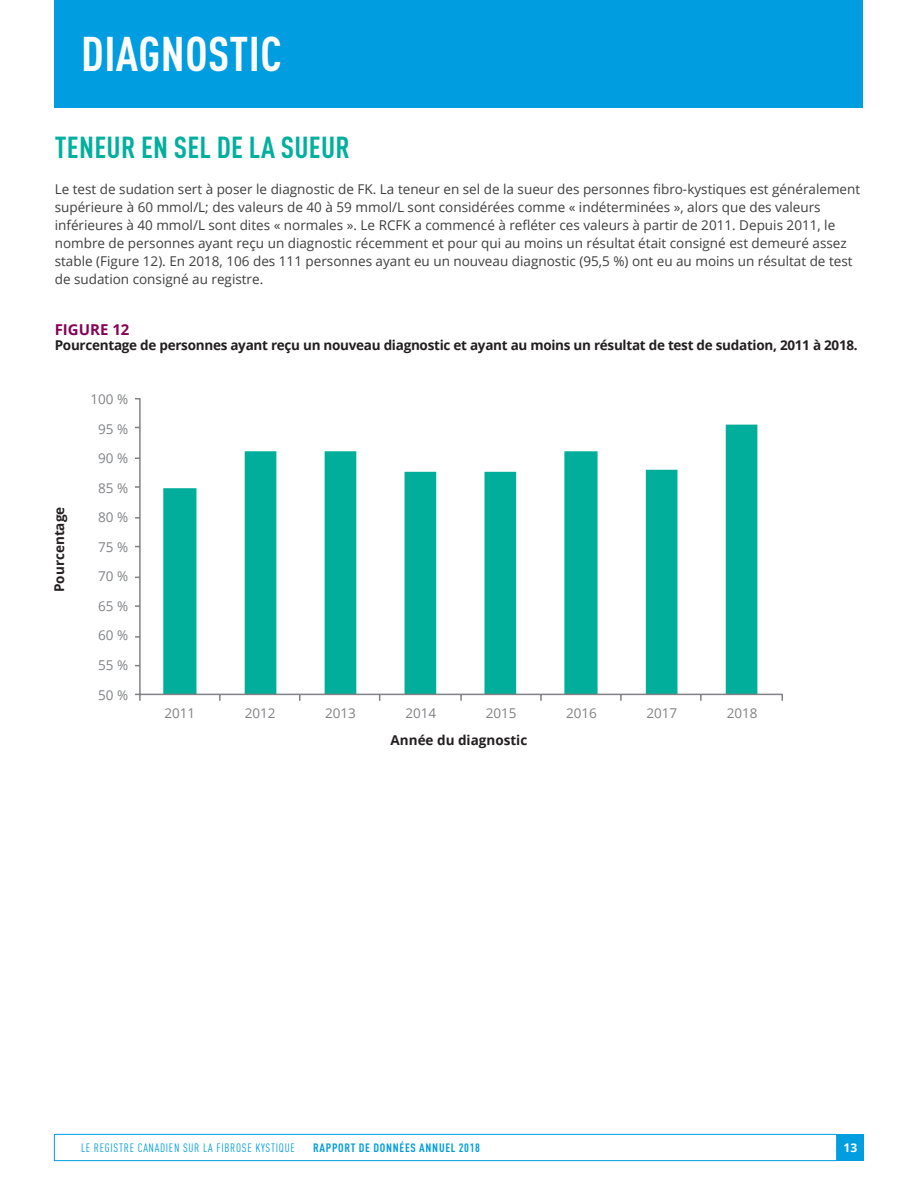
<style>
.page{position:relative;width:918px;height:1188px;background:#fff}
.page>*{position:absolute;margin:0;border:0;box-sizing:border-box;transform-origin:0 0}
.t1{font:700 condensed 48px "DINOT";letter-spacing:.01em;color:#fff}
.t2{font:700 condensed 30px "DINOT";letter-spacing:.01em;color:#00af9d}
.t3{font:700 15px "Open Sans";color:#870157}
.t4{font:13.5px/18px "Open Sans";color:#3e3e3f}
.t5{font:700 13.5px "Open Sans";letter-spacing:-.02em;color:#231f20}
.t6{font:13.5px "Open Sans";color:#808285}
.t7{font:700 13.5px "Open Sans";color:#231f20}
.t8{font:condensed 12px "DINOT";letter-spacing:.06em;color:#009de0}
.t9{font:700 condensed 12px "DINOT";letter-spacing:.06em;color:#009de0}
.t10{font:700 12px "Open Sans";color:#fff}
</style>
<div class="page">
<div style="left:55px;top:0;width:808px;height:108px;background:#009de0"></div>
<div style="left:837px;top:1134px;width:27px;height:27px;background:#009de0"></div>
<div style="left:54px;top:1134px;width:783px;height:27px;border:1px solid #009de0"></div>
<svg style="left:135px;top:398px;width:648px;height:303px"></svg>
<p class="t1" style="left:81px;top:25px;width:202px">DIAGNOSTIC</p>
<p class="t2" style="left:55px;top:129px;width:297px">TENEUR EN SEL DE LA SUEUR</p>
<p class="t4" style="left:55px;top:180px;width:807px">Le test de sudation sert à poser le diagnostic de FK. La teneur en sel de la sueur des personnes fibro-kystiques est généralement supérieure à 60 mmol/L; des valeurs de 40 à 59 mmol/L sont considérées comme « indéterminées », alors que des valeurs inférieures à 40 mmol/L sont dites « normales ». Le RCFK a commencé à refléter ces valeurs à partir de 2011. Depuis 2011, le nombre de personnes ayant reçu un diagnostic récemment et pour qui au moins un résultat était consigné est demeuré assez stable (Figure 12). En 2018, 106 des 111 personnes ayant eu un nouveau diagnostic (95,5 %) ont eu au moins un résultat de test de sudation consigné au registre.</p>
<p class="t3" style="left:55px;top:319px;width:76px">FIGURE 12</p>
<p class="t5" style="left:55px;top:336px;width:804px">Pourcentage de personnes ayant reçu un nouveau diagnostic et ayant au moins un résultat de test de sudation, 2011 à 2018.</p>
<p class="t6" style="left:90px;top:390px;width:39px">100 %</p>
<p class="t6" style="left:98px;top:420px;width:32px">95 %</p>
<p class="t6" style="left:98px;top:449px;width:32px">90 %</p>
<p class="t7" style="left:50px;top:592px;width:87px;rotate:-90deg">Pourcentage</p>
<p class="t6" style="left:98px;top:479px;width:32px">85 %</p>
<p class="t6" style="left:98px;top:508px;width:32px">80 %</p>
<p class="t6" style="left:98px;top:538px;width:32px">75 %</p>
<p class="t6" style="left:98px;top:567px;width:32px">70 %</p>
<p class="t6" style="left:98px;top:597px;width:32px">65 %</p>
<p class="t6" style="left:98px;top:626px;width:32px">60 %</p>
<p class="t6" style="left:98px;top:656px;width:32px">55 %</p>
<p class="t6" style="left:98px;top:685px;width:32px">50 %</p>
<p class="t6" style="left:164px;top:704px;width:32px">2011</p>
<p class="t6" style="left:245px;top:704px;width:32px">2012</p>
<p class="t6" style="left:325px;top:704px;width:32px">2013</p>
<p class="t6" style="left:405px;top:704px;width:32px">2014</p>
<p class="t6" style="left:486px;top:704px;width:32px">2015</p>
<p class="t6" style="left:566px;top:704px;width:32px">2016</p>
<p class="t6" style="left:646px;top:704px;width:32px">2017</p>
<p class="t6" style="left:727px;top:704px;width:32px">2018</p>
<p class="t7" style="left:391px;top:730px;width:138px">Année du diagnostic</p>
<p class="t8" style="left:81px;top:1141px;width:215px">LE REGISTRE CANADIEN SUR LA FIBROSE KYSTIQUE</p>
<p class="t9" style="left:313px;top:1141px;width:168px">RAPPORT DE DONNÉES ANNUEL 2018</p>
<p class="t10" style="left:844px;top:1139px;width:15px">13</p>
</div>
